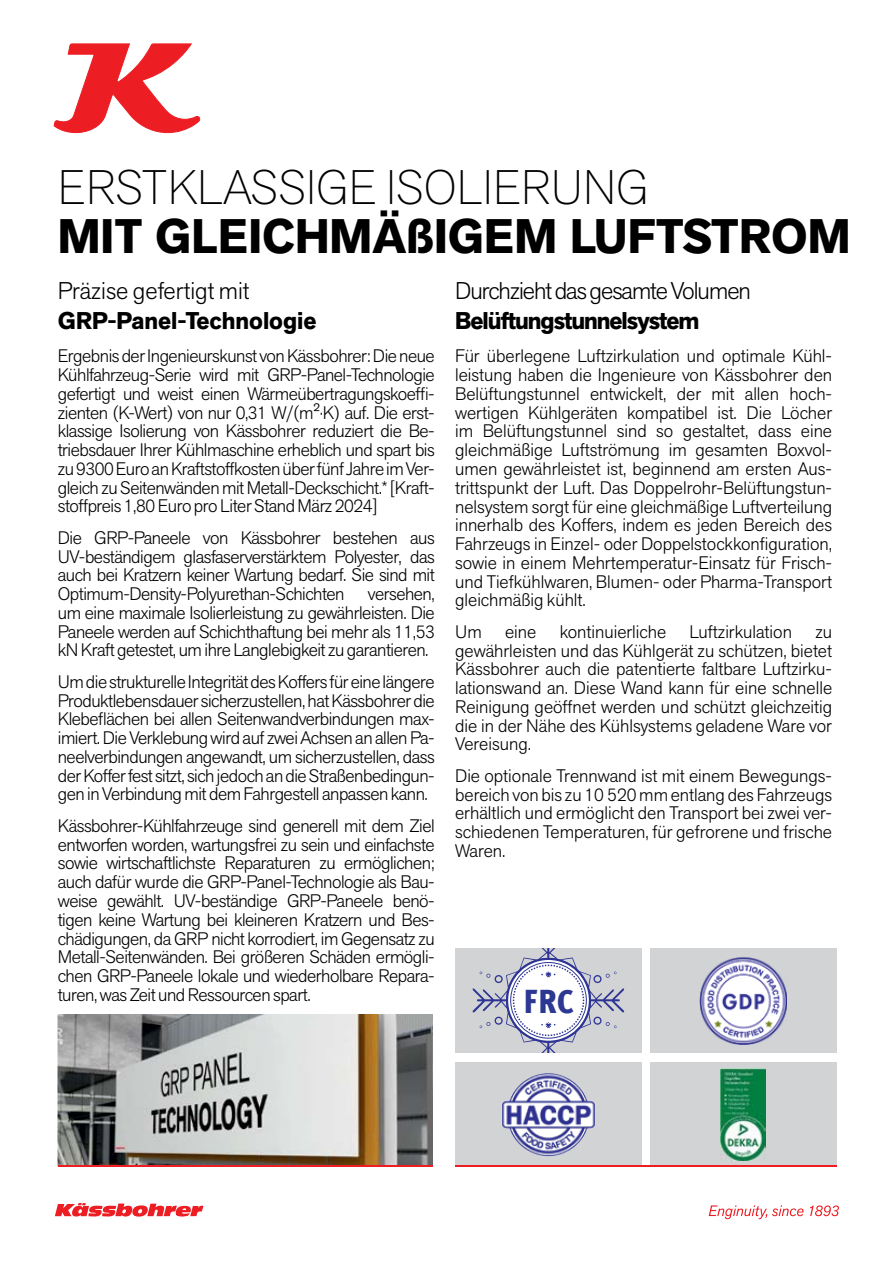
<style>
.page{position:relative;width:893px;height:1263px;background:#fff}
.page>*{position:absolute;margin:0;border:0;box-sizing:border-box;transform-origin:0 0}
.t1{font:700 48px "Akzid Grtsk Next";color:#000}
.t2{font:200 48px "Akzid Grtsk Next";color:#000}
.t3{font:900 33px "Metro Meta Condens";color:#2d3892}
.t4{font:300 24px "Akzid Grtsk Next";letter-spacing:-.04em;color:#000}
.t5{font:700 24px "Akzid Grtsk Next";letter-spacing:-.04em;color:#000}
.t6{font:700 24px "Akzid Grtsk Next";color:#000}
.t7{font:300 24px "Akzid Grtsk Next";color:#000}
.t8{font:300 18px/18.8px "Akzid Grtsk Next";letter-spacing:-.025em;color:#000;text-align:justify}
.t9{font:300 18px "Akzid Grtsk Next";color:#000}
</style>
<div class="page">
<svg style="left:54px;top:44px;width:146px;height:89px"></svg>
<svg style="left:55px;top:1203px;width:148px;height:14px"></svg>
<svg style="left:709px;top:1205px;width:95px;height:14px"></svg>
<svg style="left:810px;top:1205px;width:29px;height:11px"></svg>
<img style="left:58px;top:1014px;width:374px;height:151px">
<hr style="left:58px;top:1165px;width:374px;height:2px;background:#ed1d24">
<div style="left:650px;top:948px;width:186px;height:104px;background:#d1d3d4"></div>
<div style="left:455px;top:948px;width:187px;height:104px;background:#d1d3d4"></div>
<svg style="left:472px;top:948px;width:153px;height:104px"></svg>
<img style="left:699px;top:957px;width:88px;height:87px">
<div style="left:650px;top:1062px;width:186px;height:105px;background:#d1d3d4"></div>
<img style="left:721px;top:1069px;width:45px;height:92px">
<div style="left:455px;top:1062px;width:187px;height:105px;background:#d1d3d4"></div>
<img style="left:502px;top:1073px;width:93px;height:83px">
<hr style="left:455px;top:1165px;width:381px;height:2px;background:#ed1d24">
<h1 class="t2" style="left:58px;top:156px;width:592px">ERSTKLASSIGE ISOLIERUNG</h1>
<h1 class="t1" style="left:58px;top:205px;width:794px">MIT GLEICHMÄßIGEM LUFTSTROM</h1>
<h3 class="t7" style="left:58px;top:275px;width:193px">Präzise gefertigt mit</h3>
<h3 class="t6" style="left:58px;top:305px;width:260px">GRP-Panel-Technologie</h3>
<p class="t8" style="left:58px;top:346px;width:378px">Ergebnis der Ingenieurskunst von Kässbohrer: Die neue Kühlfahrzeug-Serie wird mit GRP-Panel-Technologie gefertigt und weist einen Wärmeübertragungskoeffi&shy;zienten (K-Wert) von nur 0,31 W/(m²·K) auf. Die erst&shy;klassige Isolierung von Kässbohrer reduziert die Be&shy;triebsdauer Ihrer Kühlmaschine erheblich und spart bis zu 9300 Euro an Kraftstoffkosten über fünf Jahre im Ver&shy;gleich zu Seitenwänden mit Metall-Deckschicht.* [Kraft&shy;stoffpreis 1,80 Euro pro Liter Stand März 2024]</p>
<p class="t8" style="left:58px;top:528px;width:378px">Die GRP-Paneele von Kässbohrer bestehen aus UV-beständigem glasfaserverstärktem Polyester, das auch bei Kratzern keiner Wartung bedarf. Sie sind mit Optimum-Density-Polyurethan-Schichten</p>
<p class="t8" style="left:58px;top:584px;width:378px;text-indent:310px">versehen, um eine maximale Isolierleistung zu gewährleisten. Die Paneele werden auf Schichthaftung bei mehr als 11,53 kN Kraft getestet, um ihre Langlebigkeit zu garantieren.</p>
<p class="t8" style="left:58px;top:672px;width:378px">Um die strukturelle Integrität des Koffers für eine längere Produktlebensdauer sicherzustellen, hat Kässbohrer die Klebeflächen bei allen Seitenwandverbindungen max&shy;imiert. Die Verklebung wird auf zwei Achsen an allen Pa&shy;neelverbindungen angewandt, um sicherzustellen, dass der Koffer fest sitzt, sich jedoch an die Straßenbedingun&shy;gen in Verbindung mit dem Fahrgestell anpassen kann.</p>
<p class="t8" style="left:58px;top:816px;width:378px">Kässbohrer-Kühlfahrzeuge sind generell mit dem Ziel entworfen worden, wartungsfrei zu sein und einfachste sowie wirtschaftlichste Reparaturen zu ermöglichen; auch dafür wurde die GRP-Panel-Technologie als Bau&shy;weise gewählt. UV-beständige GRP-Paneele benö&shy;tigen keine Wartung bei kleineren Kratzern und Bes&shy;chädigungen, da GRP nicht korrodiert, im Gegensatz zu Metall-Seitenwänden. Bei größeren Schäden ermögli&shy;chen GRP-Paneele lokale und wiederholbare Repara&shy;turen, was Zeit und Ressourcen spart.</p>
<h3 class="t4" style="left:455px;top:275px;width:297px">Durchzieht das gesamte Volumen</h3>
<h3 class="t5" style="left:455px;top:305px;width:246px">Belüftungstunnelsystem</h3>
<p class="t8" style="left:455px;top:347px;width:378px">Für überlegene Luftzirkulation und optimale Kühl&shy;leistung haben die Ingenieure von Kässbohrer den Belüftungstunnel entwickelt, der mit allen hoch&shy;wertigen Kühlgeräten kompatibel ist. Die Löcher im Belüftungstunnel sind so gestaltet, dass eine gleichmäßige Luftströmung im gesamten Boxvol&shy;umen gewährleistet ist, beginnend am ersten Aus&shy;trittspunkt der Luft. Das Doppelrohr-Belüftungstun&shy;nelsystem sorgt für eine gleichmäßige Luftverteilung innerhalb des Koffers, indem es jeden Bereich des Fahrzeugs in Einzel- oder Doppelstockkonfiguration, sowie in einem Mehrtemperatur-Einsatz für Frisch&shy;und Tiefkühlwaren, Blumen- oder Pharma-Transport gleichmäßig kühlt.</p>
<p class="t8" style="left:455px;top:622px;width:28px">Um</p>
<p class="t8" style="left:505px;top:622px;width:33px">eine</p>
<p class="t9" style="left:560px;top:620px;width:108px">kontinuierliche</p>
<p class="t9" style="left:690px;top:620px;width:104px">Luftzirkulation</p>
<p class="t8" style="left:455px;top:622px;width:378px;text-indent:360px">zu gewährleisten und das Kühlgerät zu schützen, bietet Kässbohrer auch die patentierte faltbare Luftzirku&shy;lationswand an. Diese Wand kann für eine schnelle Reinigung geöffnet werden und schützt gleichzeitig die in der Nähe des Kühlsystems geladene Ware vor Vereisung.</p>
<p class="t8" style="left:455px;top:766px;width:378px">Die optionale Trennwand ist mit einem Bewegungs&shy;bereich von bis zu 10 520 mm entlang des Fahrzeugs erhältlich und ermöglicht den Transport bei zwei ver&shy;schiedenen Temperaturen, für gefrorene und frische Waren.</p>
<h2 class="t3" style="left:524px;top:981px;width:52px">FRC</h2>
</div>
